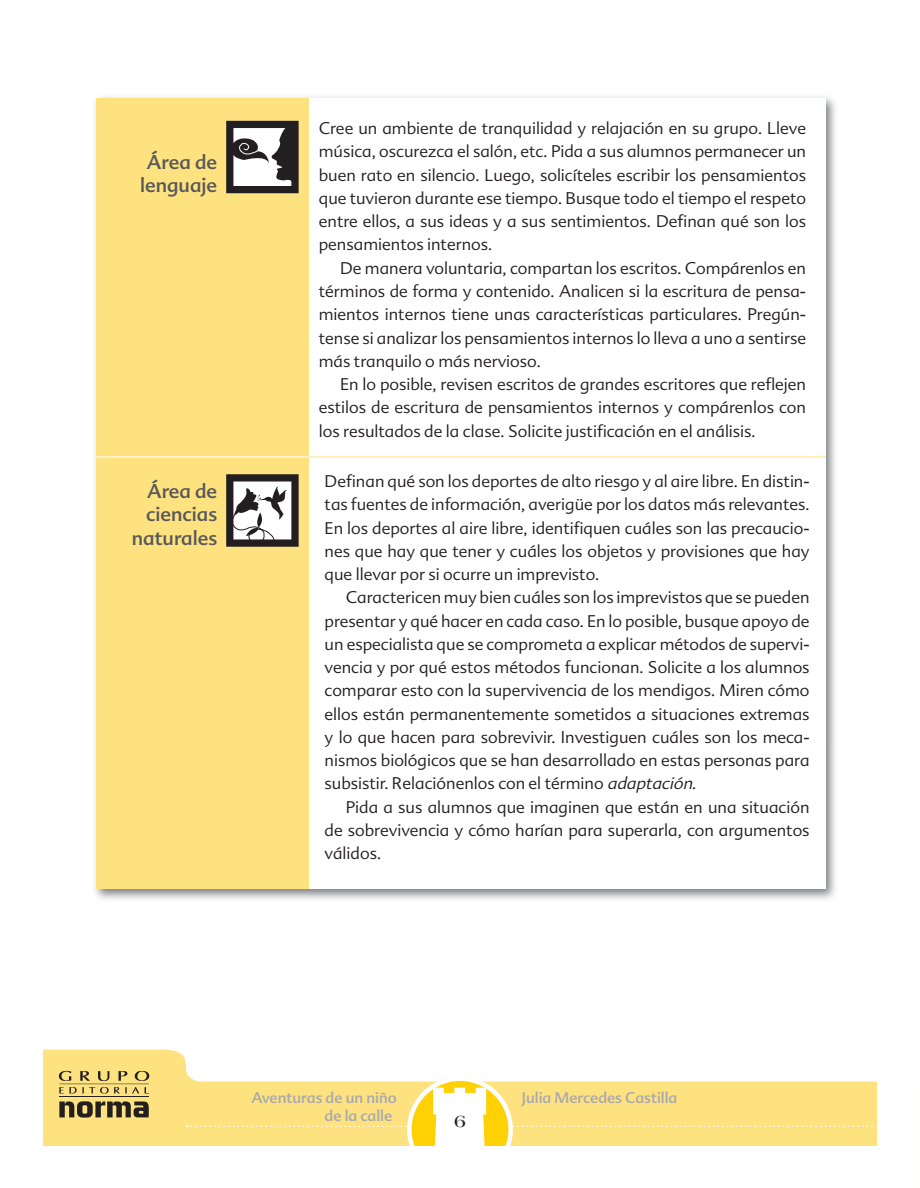
<style>
.page{position:relative;width:920px;height:1188px;background:#fff}
.page>*{position:absolute;margin:0;border:0;box-sizing:border-box;transform-origin:0 0}
.t1{font:19.5px/23.4px "Advert";color:#57585a;text-align:right}
.t2{font:700 18px "Americana Std";color:#231f20}
.t3{font:300 16.5px/23.2px "Advert";color:#231f20;text-align:justify}
.t4{font:15px/18px "Advert";color:#a8a9ad}
.s1{font-style:italic}
</style>
<div class="page">
<svg style="left:43px;top:1049px;width:834px;height:96px"></svg>
<svg style="left:409px;top:1078px;width:102px;height:101px"></svg>
<svg style="left:187px;top:1087px;width:690px;height:92px"></svg>
<hr style="left:59px;top:1083px;width:90px;height:1px;background:#231f20">
<hr style="left:59px;top:1096px;width:90px;height:1px;background:#231f20">
<svg style="left:59px;top:1101px;width:90px;height:16px"></svg>
<svg style="left:59px;top:1070px;width:90px;height:10px"></svg>
<svg style="left:59px;top:1086px;width:90px;height:7px"></svg>
<img style="left:95px;top:97px;width:741px;height:803px">
<div style="left:97px;top:98px;width:728px;height:790px;background:#fff"></div>
<div style="left:96px;top:98px;width:212px;height:790px;background:#ffe280"></div>
<svg style="left:226px;top:474px;width:73px;height:72px;background:#949191"></svg>
<hr style="left:309px;top:456px;width:517px;height:1px;background:#ffe280">
<hr style="left:96px;top:456px;width:213px;height:1px;background:#fff">
<svg style="left:226px;top:121px;width:73px;height:72px;background:#807e7e"></svg>
<p class="t1" style="left:140px;top:152px;width:78px;text-align:center">Área de lenguaje</p>
<p class="t1" style="left:132px;top:481px;width:87px">Área de ciencias naturales</p>
<p class="t3" style="left:319px;top:118px;width:489px">Cree un ambiente de tranquilidad y relajación en su grupo. Lleve música, oscurezca el salón, etc. Pida a sus alumnos permanecer un buen rato en silencio. Luego, solicíteles escribir los pensamientos que tuvieron durante ese tiempo. Busque todo el tiempo el respeto entre ellos, a sus ideas y a sus sentimientos. Definan qué son los pensamientos internos.</p>
<p class="t3" style="left:319px;top:258px;width:489px;text-indent:21px">De manera voluntaria, compartan los escritos. Compárenlos en términos de forma y contenido. Analicen si la escritura de pensa&shy;mientos internos tiene unas características particulares. Pregún&shy;tense si analizar los pensamientos internos lo lleva a uno a sentirse más tranquilo o más nervioso.</p>
<p class="t3" style="left:319px;top:374px;width:489px;text-indent:21px">En lo posible, revisen escritos de grandes escritores que reflejen estilos de escritura de pensamientos internos y compárenlos con los resultados de la clase. Solicite justificación en el análisis.</p>
<p class="t3" style="left:325px;top:471px;width:487px">Definan qué son los deportes de alto riesgo y al aire libre. En distin&shy;tas fuentes de información, averigüe por los datos más relevantes.<br>En los deportes al aire libre, identifiquen cuáles son las precaucio&shy;nes que hay que tener y cuáles los objetos y provisiones que hay que llevar por si ocurre un imprevisto.</p>
<p class="t3" style="left:325px;top:587px;width:487px;text-indent:21px">Caractericen muy bien cuáles son los imprevistos que se pueden presentar y qué hacer en cada caso. En lo posible, busque apoyo de un especialista que se comprometa a explicar métodos de supervi&shy;vencia y por qué estos métodos funcionan. Solicite a los alumnos comparar esto con la supervivencia de los mendigos. Miren cómo ellos están permanentemente sometidos a situaciones extremas y lo que hacen para sobrevivir. Investiguen cuáles son los meca&shy;nismos biológicos que se han desarrollado en estas personas para subsistir. Relaciónenlos con el término <span class="s1">adaptación</span>.</p>
<p class="t3" style="left:325px;top:796px;width:486px;text-indent:21px">Pida a sus alumnos que imaginen que están en una situación de sobrevivencia y cómo harían para superarla, con argumentos válidos.</p>
<p class="t4" style="left:325px;top:1089px;width:74px;text-indent:-73px">Aventuras de un niño de la calle</p>
<p class="t4" style="left:522px;top:1089px;width:157px">Julia Mercedes Castilla</p>
<p class="t2" style="left:454px;top:1114px;width:13px">6</p>
</div>
